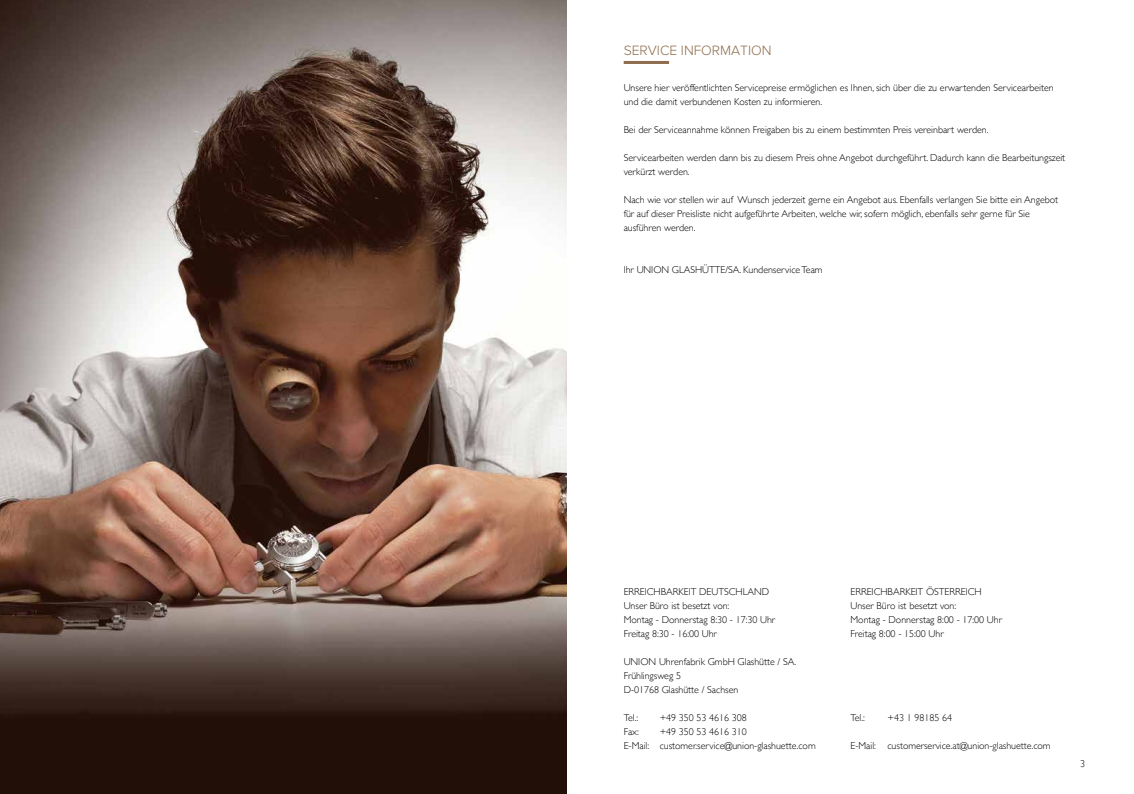
<style>
.page{position:relative;width:1134px;height:794px;background:#fff}
.page>*{position:absolute;margin:0;border:0;box-sizing:border-box;transform-origin:0 0}
.t1{font:300 14px "Proxima Nova";color:#8e6c4d}
.t2{font:300 10px/14px "Gill Sans";letter-spacing:-.005em;color:#000}
.t3{font:300 10px "Gill Sans Std";letter-spacing:-.005em;color:#000}
.s1{font-family:"Gill Sans"}
</style>
<div class="page">
<img style="left:0;top:0;width:567px;height:794px">
<hr style="left:624px;top:61px;width:45px;height:3px;background:#8e6c4d">
<h1 class="t1" style="left:624px;top:42px;width:150px">SERVICE INFORMATION</h1>
<p class="t2" style="left:624px;top:80px;width:431px">Unsere hier veröffentlichten Servicepreise ermöglichen es Ihnen, sich über die zu erwartenden Servicearbeiten und die damit verbundenen Kosten zu informieren.</p>
<p class="t2" style="left:624px;top:122px;width:366px">Bei der Serviceannahme können Freigaben bis zu einem bestimmten Preis vereinbart werden.</p>
<p class="t2" style="left:624px;top:150px;width:443px">Servicearbeiten werden dann bis zu diesem Preis ohne Angebot durchgeführt. Dadurch kann die Bearbeitungszeit verkürzt werden.</p>
<p class="t2" style="left:624px;top:192px;width:436px">Nach wie vor stellen wir auf Wunsch jederzeit gerne ein Angebot aus. Ebenfalls verlangen Sie bitte ein Angebot für auf dieser Preisliste nicht aufgeführte Arbeiten, welche wir, sofern möglich, ebenfalls sehr gerne für Sie ausführen werden.</p>
<p class="t2" style="left:624px;top:262px;width:200px">Ihr UNION GLASHÜTTE/SA. Kundenservice Team</p>
<p class="t2" style="left:624px;top:584px;width:153px">ERREICHBARKEIT DEUTSCHLAND<br>Unser Büro ist besetzt von:<br>Montag - Donnerstag 8:30 - 17:30 Uhr<br>Freitag 8:30 - 16:00 Uhr</p>
<p class="t2" style="left:624px;top:654px;width:174px">UNION Uhrenfabrik GmbH Glashütte / SA.<br>Frühlingsweg 5<br>D-01768 Glashütte / Sachsen</p>
<p class="t2" style="left:624px;top:710px;width:16px">Tel.:</p>
<p class="t2" style="left:660px;top:710px;width:89px">+49 350 53 4616 308</p>
<p class="t2" style="left:624px;top:724px;width:17px">Fax:</p>
<p class="t2" style="left:624px;top:724px;width:194px;text-indent:36px">+49 350 53 4616 310<br>E-Mail: customer.service@union-glashuette.com</p>
<p class="t2" style="left:850px;top:584px;width:153px">ERREICHBARKEIT ÖSTERREICH<br>Unser Büro ist besetzt von:<br>Montag - Donnerstag 8:00 - 17:00 Uhr<br>Freitag 8:00 - 15:00 Uhr</p>
<p class="t2" style="left:850px;top:710px;width:16px">Tel.:</p>
<p class="t2" style="left:887px;top:710px;width:66px">+43 1 98185 64</p>
<p class="t3" style="left:850px;top:739px;width:202px"><span class="s1">E-Mail:</span> customerservice.at@union-glashuette.com</p>
<p class="t2" style="left:1080px;top:756px;width:6px">3</p>
</div>
